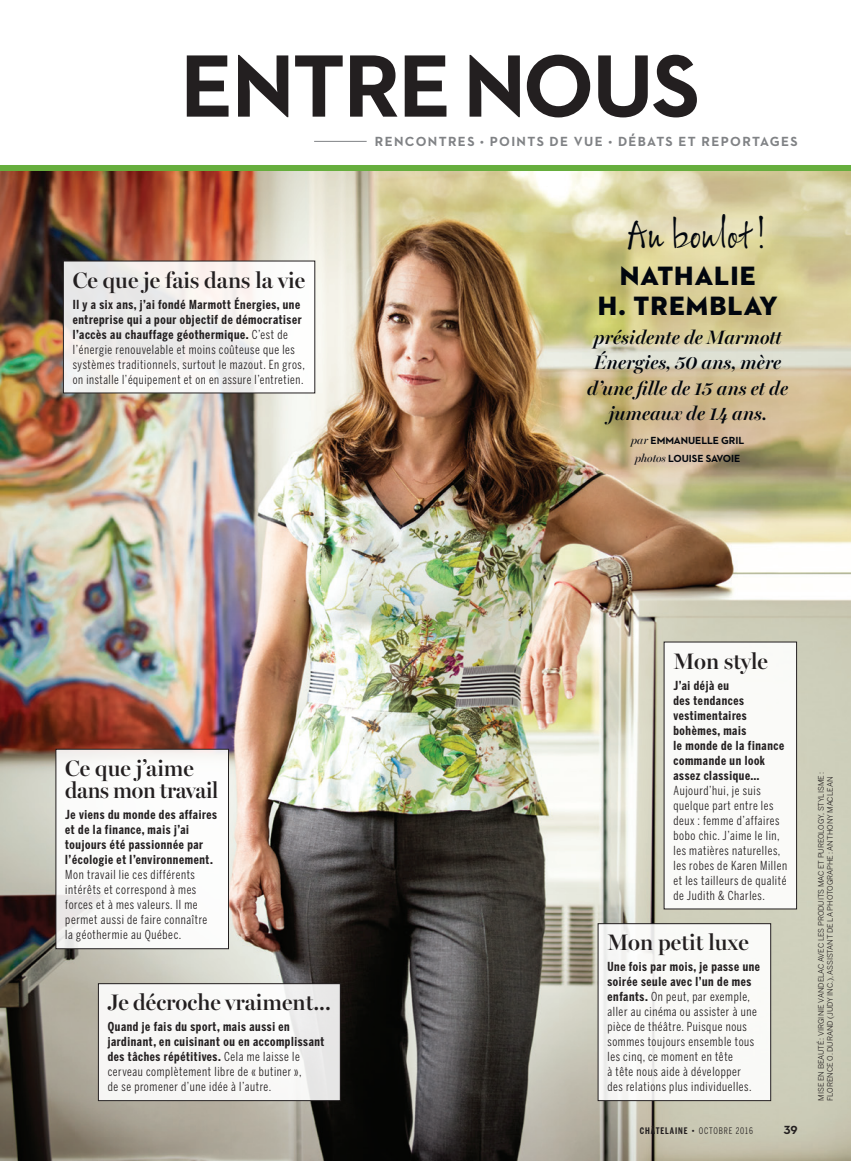
<style>
.page{position:relative;width:851px;height:1161px;background:#fff}
.page>*{position:absolute;margin:0;border:0;box-sizing:border-box;transform-origin:0 0}
.t1{font:700 90px "Neutraface 2 Text";letter-spacing:-.025em;color:#231f20}
.t2{font:38.1px "ALS Syys Script";color:#01060e}
.t3{font:27px/30px "Neutraface 2 Display Titling";letter-spacing:.04em;color:#01060e;text-align:center}
.t4{font:600 22.5px/22.5px "Miller Banner";color:#231f20}
.t5{font:italic 600 19.5px/25.5px "Miller Banner";color:#01060e;text-align:center}
.t6{font:700 13.5px "Neutraface 2 Text";letter-spacing:.1em;color:#808285}
.t7{font:12.3px/15px "Benton Sans Comp";letter-spacing:.05em;color:#231f20}
.t8{font:700 12.3px/15px "Benton Sans Comp";letter-spacing:.05em;color:#231f20}
.t9{font:700 12px "Neutraface 2 Text";color:#231f20}
.t10{font:700 10.5px/18px "Neutraface 2 Text";letter-spacing:-.01em;color:#01060e;text-align:center}
.t11{font:9px "Benton Sans Comp";letter-spacing:.095em;color:#231f20}
.t12{font:7.5px/9px "Benton Sans";color:#231f20}
.s1{font-weight:700}
.s2{font-family:"Miller Banner";font-weight:400;font-style:italic;font-size:11.25px}
.s3{font-weight:400}
</style>
<div class="page">
<img style="left:0;top:171px;width:850px;height:990px">
<svg style="left:65px;top:263px;width:248px;height:128px"></svg>
<div style="left:598px;top:924px;width:172px;height:177px;background:#f9f9f7"></div>
<div style="left:597px;top:923px;width:174px;height:178px;border:1px solid #231f20"></div>
<div style="left:56px;top:749px;width:172px;height:200px;background:#fff"></div>
<div style="left:56px;top:749px;width:173px;height:200px;border:1px solid #231f20"></div>
<div style="left:98px;top:984px;width:242px;height:117px;background:linear-gradient(to right,#fbfaf9,#f1f0f0)"></div>
<div style="left:98px;top:983px;width:242px;height:118px;border:1px solid #231f20"></div>
<div style="left:664px;top:642px;width:132px;height:267px;background:#fafaf8"></div>
<hr style="left:314px;top:141px;width:52px;height:1px;background:#808285">
<div style="left:0;top:165px;width:850px;height:6px;background:#66ae3d"></div>
<h1 class="t1" style="left:180px;top:28px;width:521px">ENTRE NOUS</h1>
<p class="t6" style="left:375px;top:133px;width:424px">RENCONTRES • POINTS DE VUE • DÉBATS ET REPORTAGES</p>
<h3 class="t4" style="left:73px;top:268px;width:234px">Ce que je fais dans la vie</h3>
<p class="t7" style="left:73px;top:297px;width:234px"><span class="s1">Il y a six ans, j’ai fondé Marmott Énergies, une entreprise qui a pour objectif de démocratiser l’accès au chauffage géothermique.</span> C’est de l’énergie renouvelable et moins coûteuse que les systèmes traditionnels, surtout le mazout. En gros, on installe l’équipement et on en assure l’entretien.</p>
<h2 class="t2" style="left:627px;top:213px;width:139px">AU BOULOT!</h2>
<h3 class="t3" style="left:598px;top:261px;width:181px">NATHALIE<br>H. TREMBLAY</h3>
<h3 class="t5" style="left:587px;top:324px;width:202px">présidente de Marmott<br>Énergies, 50 ans, mère d’une fille de 15 ans et de jumeaux de 14 ans.</h3>
<p class="t10" style="left:631px;top:432px;width:115px"><span class="s2">par</span> EMMANUELLE GRIL <span class="s2">photos</span> LOUISE SAVOIE</p>
<h3 class="t4" style="left:65px;top:757px;width:154px">Ce que j’aime dans mon travail</h3>
<p class="t8" style="left:65px;top:807px;width:153px">Je viens du monde des affaires et de la finance, mais j’ai toujours été passionnée par l’écologie et l’environnement.</p>
<p class="t7" style="left:65px;top:867px;width:143px">Mon travail lie ces différents intérêts et correspond à mes forces et à mes valeurs. Il me permet aussi de faire connaître la géothermie au Québec.</p>
<h3 class="t4" style="left:108px;top:991px;width:225px">Je décroche vraiment...</h3>
<p class="t8" style="left:108px;top:1019px;width:218px">Quand je fais du sport, mais aussi en jardinant, en cuisinant ou en accomplissant des tâches répétitives. <span class="s3">Cela me laisse le cerveau complètement libre de « butiner »,<br>de se promener d’une idée à l’autre.</span></p>
<h3 class="t4" style="left:673px;top:649px;width:96px">Mon style</h3>
<p class="t8" style="left:673px;top:678px;width:112px">J’ai déjà eu<br>des tendances vestimentaires bohèmes, mais<br>le monde de la finance commande un look assez classique…</p>
<p class="t7" style="left:673px;top:783px;width:115px">Aujourd’hui, je suis quelque part entre les deux : femme d’affaires bobo chic. J’aime le lin, les matières naturelles, les robes de Karen Millen et les tailleurs de qualité de Judith &amp; Charles.</p>
<h3 class="t4" style="left:607px;top:931px;width:143px">Mon petit luxe</h3>
<p class="t7" style="left:607px;top:959px;width:154px"><span class="s1">Une fois par mois, je passe une soirée seule avec l’un de mes enfants.</span> On peut, par exemple, aller au cinéma ou assister à une pièce de théâtre. Puisque nous sommes toujours ensemble tous les cinq, ce moment en tête<br>à tête nous aide à développer<br>des relations plus individuelles.</p>
<p class="t11" style="left:639px;top:1125px;width:115px"><span class="s1">CHÂTELAINE</span> • OCTOBRE 2016</p>
<p class="t9" style="left:783px;top:1122px;width:15px">39</p>
<p class="t12" style="left:816px;top:1101px;width:330px;rotate:-90deg">MISE EN BEAUTÉ: VIRGINIE VANDELAC AVEC LES PRODUITS MAC ET PUREOLOGY, STYLISME:<br>FLORENCE O. DURAND (JUDY INC.), ASSISTANT DE LA PHOTOGRAPHE: ANTHONY MACLEAN</p>
</div>
